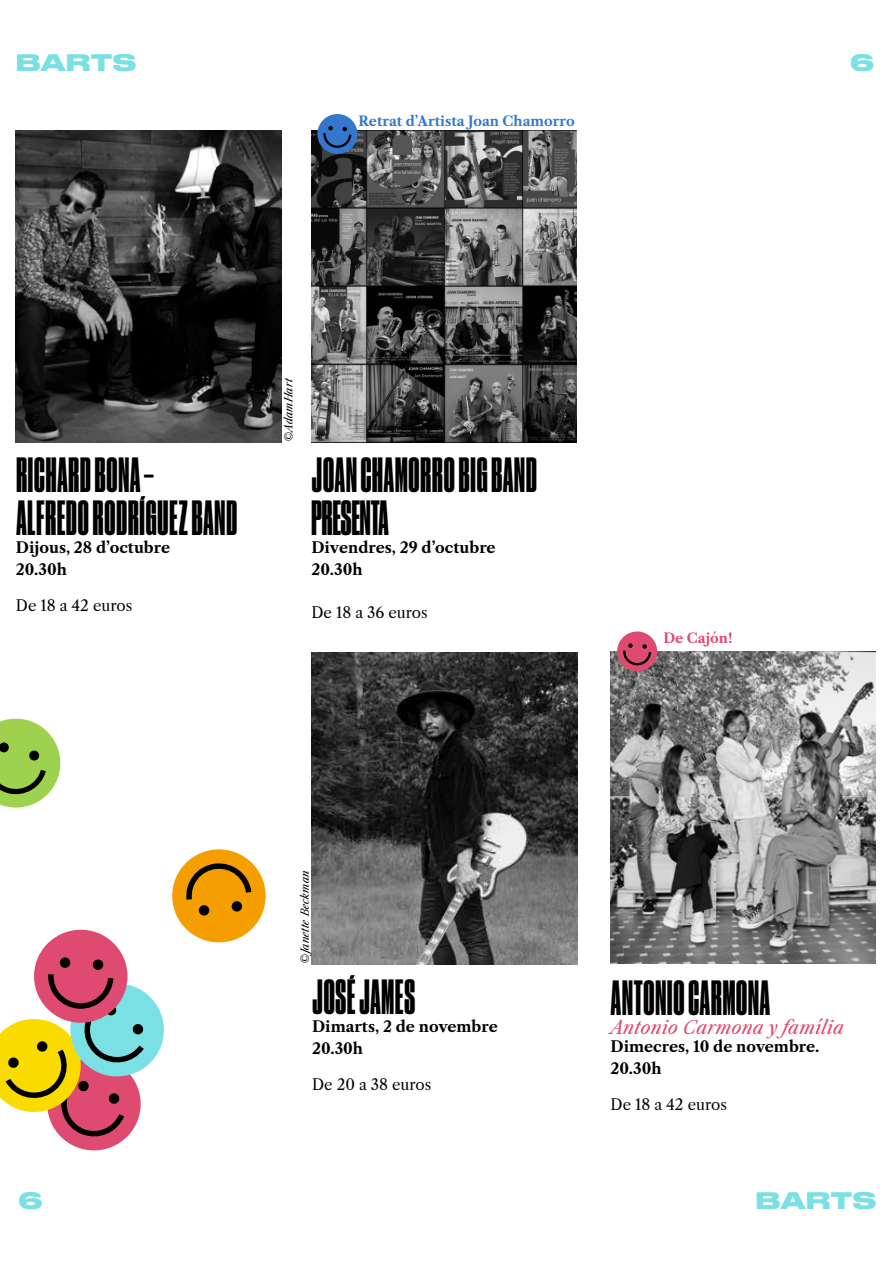
<style>
.page{position:relative;width:893px;height:1263px;background:#fff}
.page>*{position:absolute;margin:0;border:0;box-sizing:border-box;transform-origin:0 0}
.t1{font:46.5px/43.5px "Druk X Condensed Super";letter-spacing:.02em;color:#000}
.t2{font:700 22.5px "Druk Wide";letter-spacing:.02em;color:#7ae0e3}
.t3{font:italic 18px "Libre Caslon Text";color:#de4a70}
.t4{font:700 15px/21.6px "Libre Caslon Text";color:#000}
.t5{font:15px "Libre Caslon Text";color:#000}
.t6{font:700 13.5px "Libre Caslon Text";color:#3378cc}
.t7{font:700 13.5px "Libre Caslon Text";color:#de4a70}
.t8{font:italic 10.5px "Libre Caslon Text";letter-spacing:-.005em;color:#000}
</style>
<div class="page">
<svg style="left:0;top:849px;width:266px;height:302px"></svg>
<img style="left:16px;top:130px;width:265px;height:312px">
<img style="left:312px;top:652px;width:265px;height:313px">
<img style="left:312px;top:130px;width:265px;height:312px">
<svg style="left:317px;top:114px;width:41px;height:41px;background:#4574ac"></svg>
<img style="left:610px;top:651px;width:265px;height:313px">
<svg style="left:0;top:718px;width:61px;height:90px"></svg>
<svg style="left:616px;top:631px;width:42px;height:41px;background:#c2617a"></svg>
<h2 class="t2" style="left:16px;top:44px;width:122px">BARTS</h2>
<p class="t6" style="left:358px;top:113px;width:218px">Retrat d’Artista Joan Chamorro</p>
<h2 class="t2" style="left:851px;top:44px;width:25px">6</h2>
<h1 class="t1" style="left:16px;top:453px;width:222px">RICHARD BONA –<br>ALFREDO RODRÍGUEZ BAND</h1>
<p class="t4" style="left:16px;top:537px;width:156px">Dijous, 28 d’octubre<br>20.30h</p>
<p class="t5" style="left:16px;top:596px;width:118px">De 18 a 42 euros</p>
<p class="t8" style="left:282px;top:442px;width:65px;rotate:-90deg">©AdamHart</p>
<h1 class="t1" style="left:311px;top:453px;width:227px">JOAN CHAMORRO BIG BAND<br>PRESENTA</h1>
<p class="t4" style="left:311px;top:537px;width:186px">Divendres, 29 d’octubre<br>20.30h</p>
<p class="t5" style="left:311px;top:603px;width:118px">De 18 a 36 euros</p>
<p class="t7" style="left:663px;top:630px;width:71px">De Cajón!</p>
<h2 class="t2" style="left:19px;top:1182px;width:25px">6</h2>
<p class="t8" style="left:299px;top:964px;width:95px;rotate:-90deg">©Janette Beckman</p>
<h1 class="t1" style="left:313px;top:975px;width:104px">JOSÉ JAMES</h1>
<p class="t4" style="left:312px;top:1016px;width:187px">Dimarts, 2 de novembre<br>20.30h</p>
<p class="t5" style="left:312px;top:1075px;width:121px">De 20 a 38 euros</p>
<h1 class="t1" style="left:611px;top:976px;width:161px">ANTONIO CARMONA</h1>
<p class="t3" style="left:610px;top:1017px;width:235px">Antonio Carmona y família</p>
<p class="t4" style="left:610px;top:1036px;width:210px">Dimecres, 10 de novembre.<br>20.30h</p>
<p class="t5" style="left:610px;top:1095px;width:118px">De 18 a 42 euros</p>
<h2 class="t2" style="left:756px;top:1182px;width:122px">BARTS</h2>
</div>
